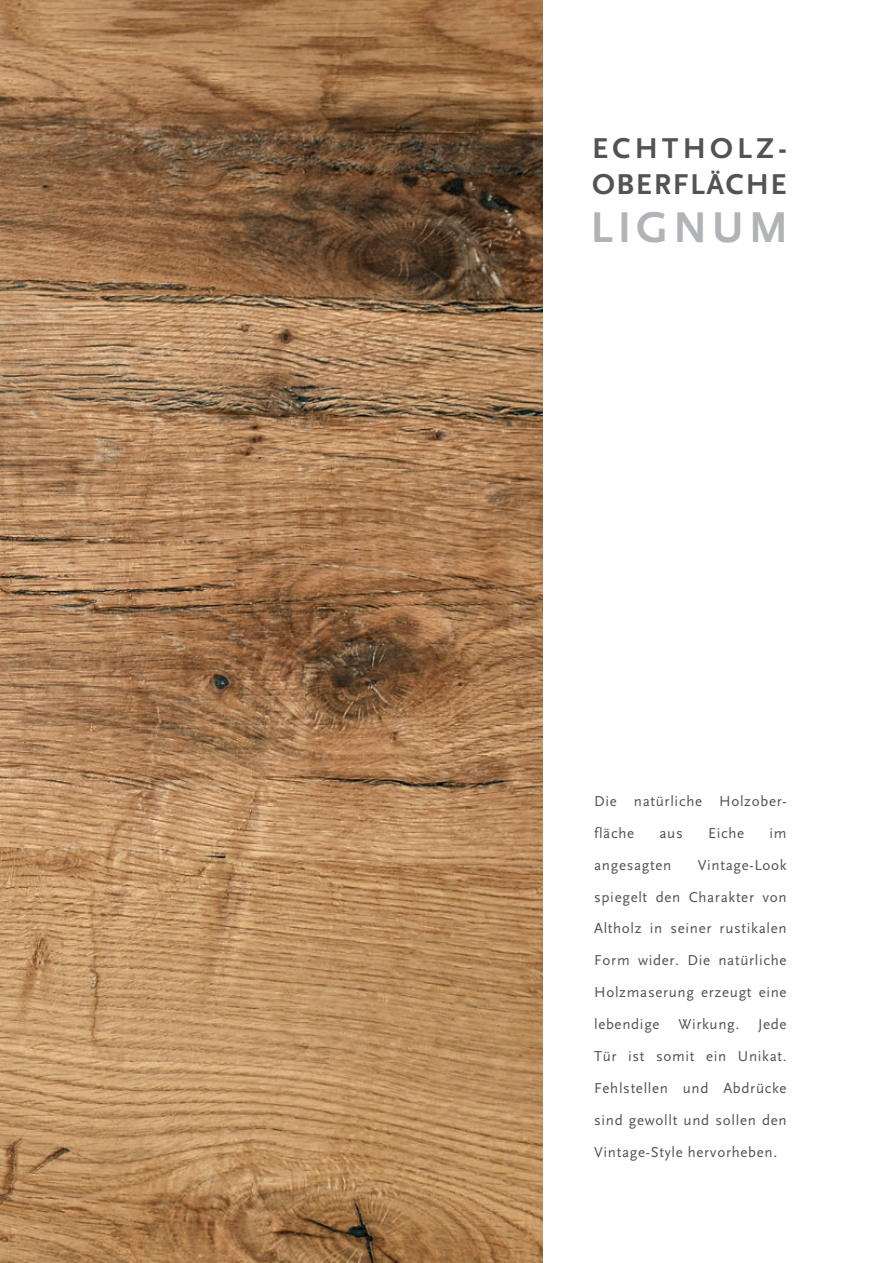
<style>
.page{position:relative;width:893px;height:1263px;background:#fff}
.page>*{position:absolute;margin:0;border:0;box-sizing:border-box;transform-origin:0 0}
.t1{font:700 45px "Scala Sans LF";letter-spacing:.11em;color:#b2b3b7}
.t2{font:700 30px/36px "Scala Sans LF";letter-spacing:.055em;color:#535355}
.t3{font:15px/32px "Scala Sans LF";letter-spacing:.045em;color:#535355}
</style>
<div class="page">
<img style="left:0;top:0;width:543px;height:1263px">
<h2 class="t2" style="left:592px;top:131px;width:196px">ECHTHOLZ-<br>OBERFLÄCHE</h2>
<h1 class="t1" style="left:590px;top:203px;width:199px">LIGNUM</h1>
<p class="t3" style="left:594px;top:785px;width:193px">Die natürliche Holzober&shy;fläche</p>
<p class="t3" style="left:659px;top:817px;width:25px">aus</p>
<p class="t3" style="left:708px;top:817px;width:38px">Eiche</p>
<p class="t3" style="left:770px;top:817px;width:19px">im</p>
<p class="t3" style="left:594px;top:849px;width:79px">angesagten</p>
<p class="t3" style="left:594px;top:849px;width:194px;text-align:justify;text-indent:104px">Vintage-Look spiegelt den Charakter von Altholz in seiner rustikalen Form wider. Die natürliche Holzmaserung erzeugt eine lebendige Wirkung. Jede Tür ist somit ein Unikat.<br>Fehlstellen und Abdrücke sind gewollt und sollen den Vintage-Style hervorheben.</p>
</div>
